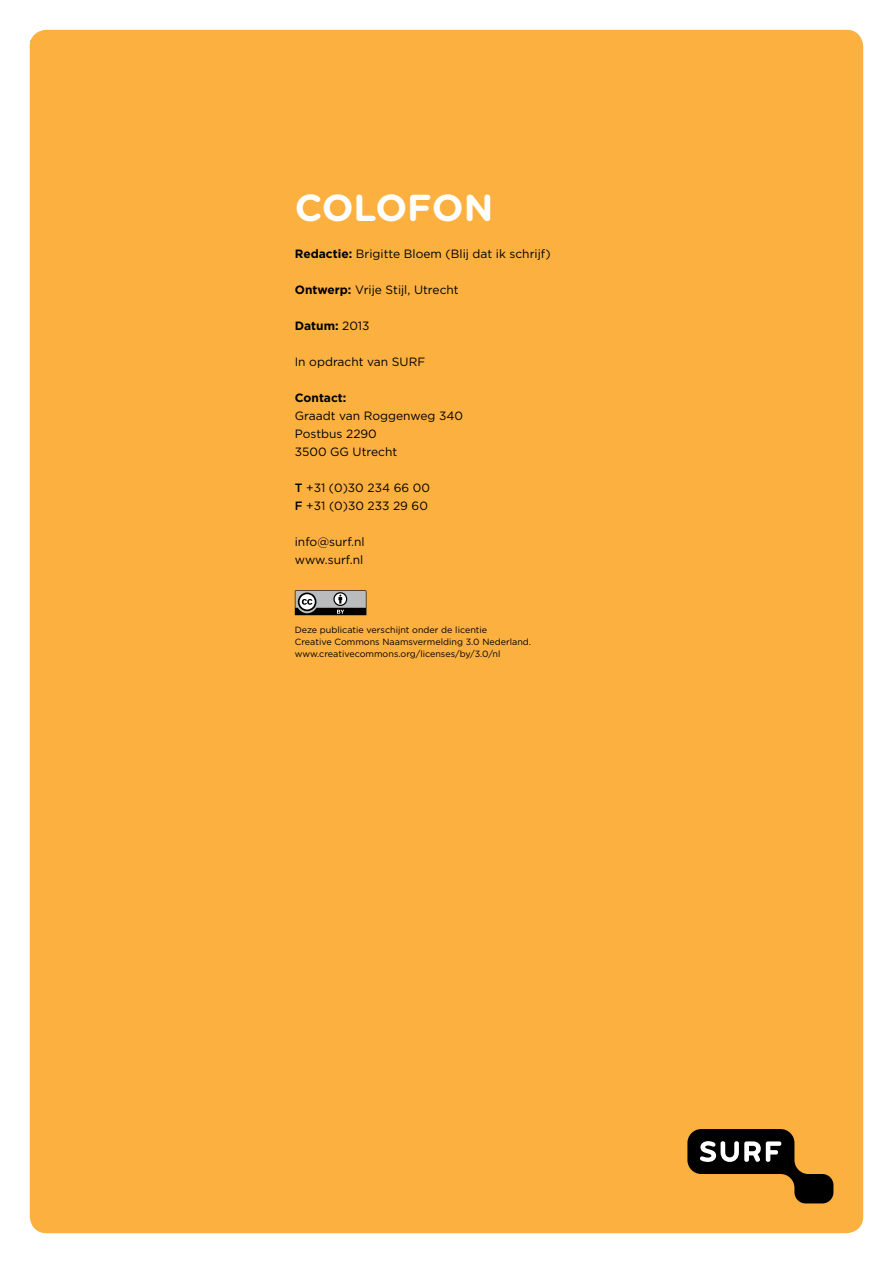
<style>
.page{position:relative;width:893px;height:1263px;background:#fff}
.page>*{position:absolute;margin:0;border:0;box-sizing:border-box;transform-origin:0 0}
.t1{font:700 37.5px "Gotham Rounded";color:#fff}
.t2{font:12px/18px "Gotham";color:#000}
.t3{font:700 12px "Gotham";color:#000}
.t4{font:9px/12px "Gotham";color:#000}
.s1{font-weight:700}
.s2{font-weight:400}
.s3{font-weight:500}
</style>
<div class="page">
<div style="left:30px;top:30px;width:833px;height:1203px;background:#fbb040;border-radius:17px"></div>
<svg style="left:687px;top:1129px;width:146px;height:74px"></svg>
<svg style="left:295px;top:590px;width:71px;height:25px;background:#7c7d7d"></svg>
<h1 class="t1" style="left:295px;top:181px;width:200px">Colofon</h1>
<p class="t2" style="left:295px;top:244px;width:257px"><span class="s1">Redactie:</span> Brigitte Bloem (Blij dat ik schrijf)</p>
<p class="t2" style="left:295px;top:280px;width:165px"><span class="s1">Ontwerp:</span> Vrije Stijl, Utrecht</p>
<p class="t3" style="left:295px;top:318px;width:76px">Datum: <span class="s2">2013</span></p>
<p class="t2" style="left:295px;top:352px;width:132px">In opdracht van SURF</p>
<p class="t3" style="left:295px;top:390px;width:53px">Contact:</p>
<p class="t2" style="left:295px;top:406px;width:170px">Graadt van Roggenweg 340<br>Postbus 2290<br>3500 GG Utrecht</p>
<p class="t2" style="left:295px;top:478px;width:137px"><span class="s3">T</span> +31 (0)30 234 66 00<br><span class="s3">F</span> +31 (0)30 233 29 60</p>
<p class="t2" style="left:295px;top:532px;width:71px">info@surf.nl www.surf.nl</p>
<p class="t4" style="left:295px;top:624px;width:238px">Deze publicatie verschijnt onder de licentie<br>Creative Commons Naamsvermelding 3.0 Nederland. www.creativecommons.org/licenses/by/3.0/nl</p>
</div>
